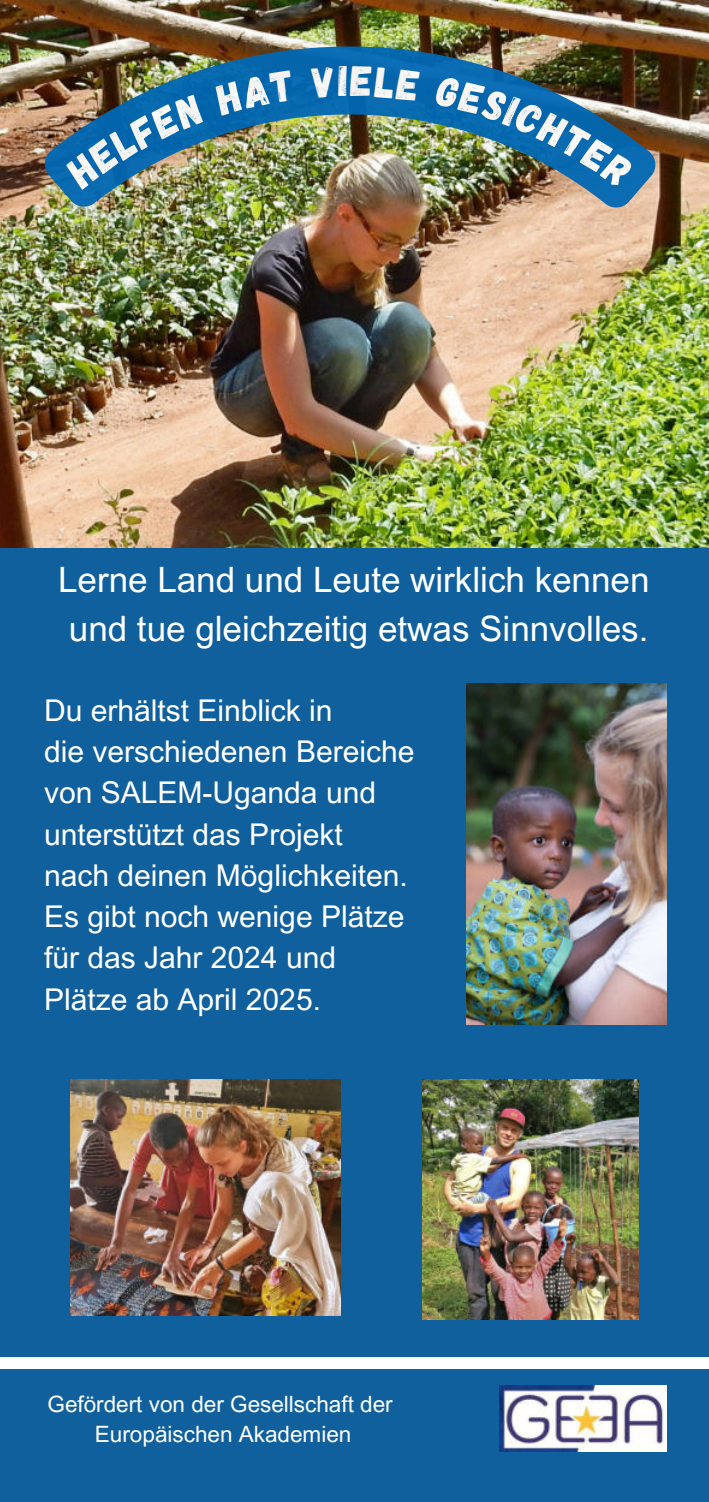
<style>
.page{position:relative;width:709px;height:1502px;background:#10609e}
.page>*{position:absolute;margin:0;border:0;box-sizing:border-box;transform-origin:0 0}
.t1{font:35px/48.8px "Arial MT Pro";color:#fff;text-align:center}
.t2{font:30px/41.2px "Arial MT Pro";color:#fff}
.t3{font:22.5px/30px "Arial MT Pro";color:#fff;text-align:center}
</style>
<div class="page">
<img style="left:71px;top:1080px;width:270px;height:236px">
<img style="left:423px;top:1080px;width:215px;height:240px">
<img style="left:0;top:0;width:709px;height:547px">
<img style="left:466px;top:683px;width:201px;height:342px">
<div style="left:0;top:1358px;width:709px;height:11px;background:#fff"></div>
<img style="left:500px;top:1386px;width:166px;height:65px">
<img style="left:45px;top:46px;width:610px;height:162px">
<img style="left:64px;top:94px;width:140px;height:96px">
<div style="left:213px;top:70px;width:81px;height:46px;background:#0467ac"></div>
<div style="left:311px;top:66px;width:109px;height:35px;background:#0565ab"></div>
<img style="left:434px;top:75px;width:200px;height:113px">
<p class="t1" style="left:58px;top:558px;width:593px">Lerne Land und Leute wirklich kennen und tue gleichzeitig etwas Sinnvolles.</p>
<p class="t2" style="left:44px;top:691px;width:372px">Du erhältst Einblick in<br>die verschiedenen Bereiche von SALEM-Uganda und unterstützt das Projekt nach deinen Möglichkeiten.<br>Es gibt noch wenige Plätze für das Jahr 2024 und<br>Plätze ab April 2025.</p>
<p class="t3" style="left:47px;top:1390px;width:347px">Gefördert von der Gesellschaft der<br>Europäischen Akademien</p>
</div>
